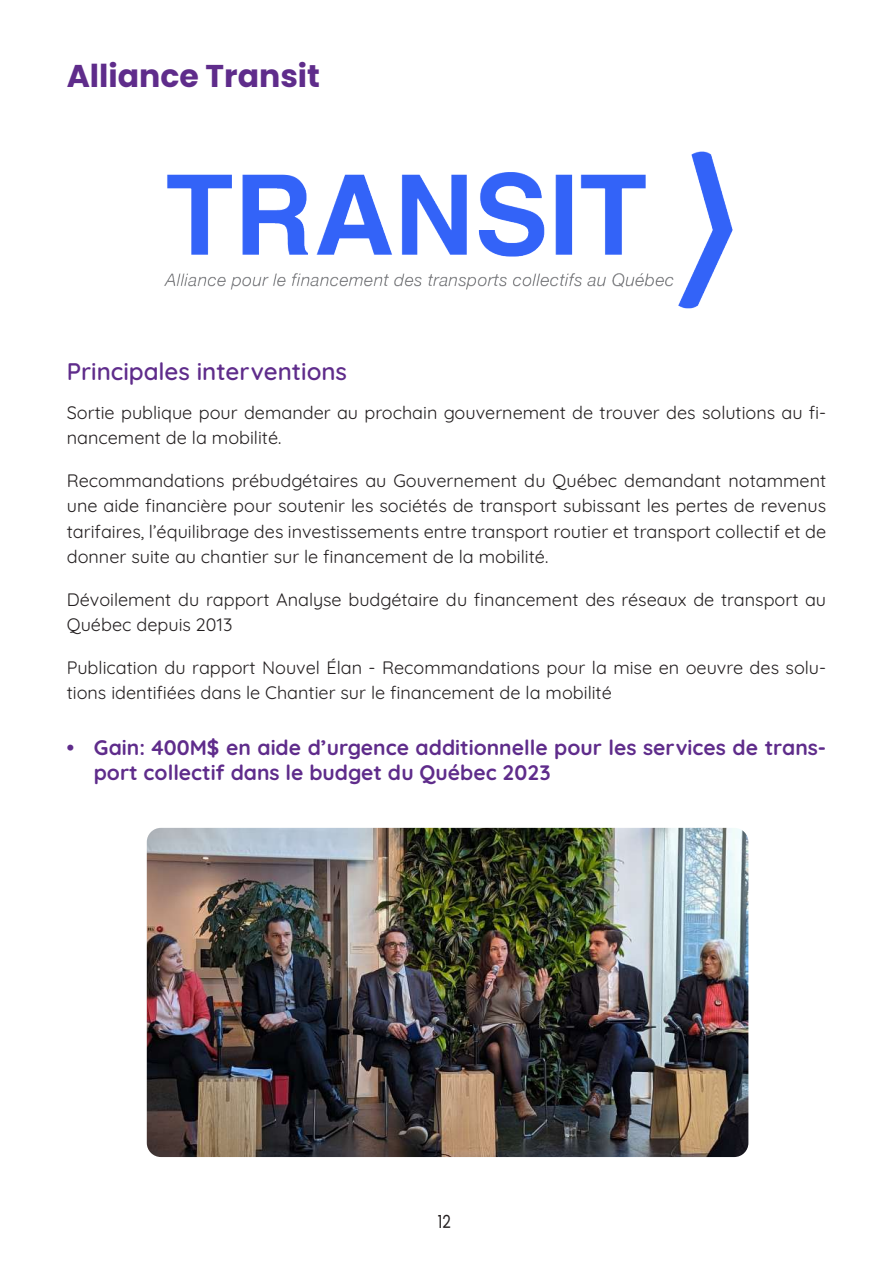
<style>
.page{position:relative;width:893px;height:1263px;background:#fff}
.page>*{position:absolute;margin:0;border:0;box-sizing:border-box;transform-origin:0 0}
.t1{font:700 31.5px "Poppins";color:#5f2c8b}
.t2{font:600 24px "Quicksand";color:#5f2c8b}
.t3{font:700 21px/25.5px "Quicksand";color:#5f2c8b}
.t4{font:18px/25.5px "Quicksand";color:#231f20}
.t5{font:18px "Poppins";color:#231f20;scale:.81 1}
</style>
<div class="page">
<img style="left:164px;top:151px;width:569px;height:158px">
<img style="left:147px;top:828px;width:601px;height:329px">
<h1 class="t1" style="left:67px;top:58px;width:255px">Alliance Transit</h1>
<h2 class="t2" style="left:67px;top:353px;width:282px">Principales interventions</h2>
<p class="t4" style="left:67px;top:398px;width:761px">Sortie publique pour demander au prochain gouvernement de trouver des solutions au fi&shy;nancement de la mobilité.</p>
<p class="t4" style="left:67px;top:466px;width:761px;text-align:justify">Recommandations prébudgétaires au Gouvernement du Québec demandant notamment une aide financière pour soutenir les sociétés de transport subissant les pertes de revenus tarifaires, l’équilibrage des investissements entre transport routier et transport collectif et de donner suite au chantier sur le financement de la mobilité.</p>
<p class="t4" style="left:67px;top:585px;width:761px">Dévoilement du rapport Analyse budgétaire du financement des réseaux de transport au<br>Québec depuis 2013</p>
<p class="t4" style="left:67px;top:653px;width:761px">Publication du rapport Nouvel Élan - Recommandations pour la mise en oeuvre des solu&shy;tions identifiées dans le Chantier sur le financement de la mobilité</p>
<p class="t3" style="left:94px;top:732px;width:734px;text-indent:-27px">• Gain: 400M$ en aide d’urgence additionnelle pour les services de trans&shy;port collectif dans le budget du Québec 2023</p>
<p class="t5" style="left:438px;top:1211px;width:18px">12</p>
</div>
